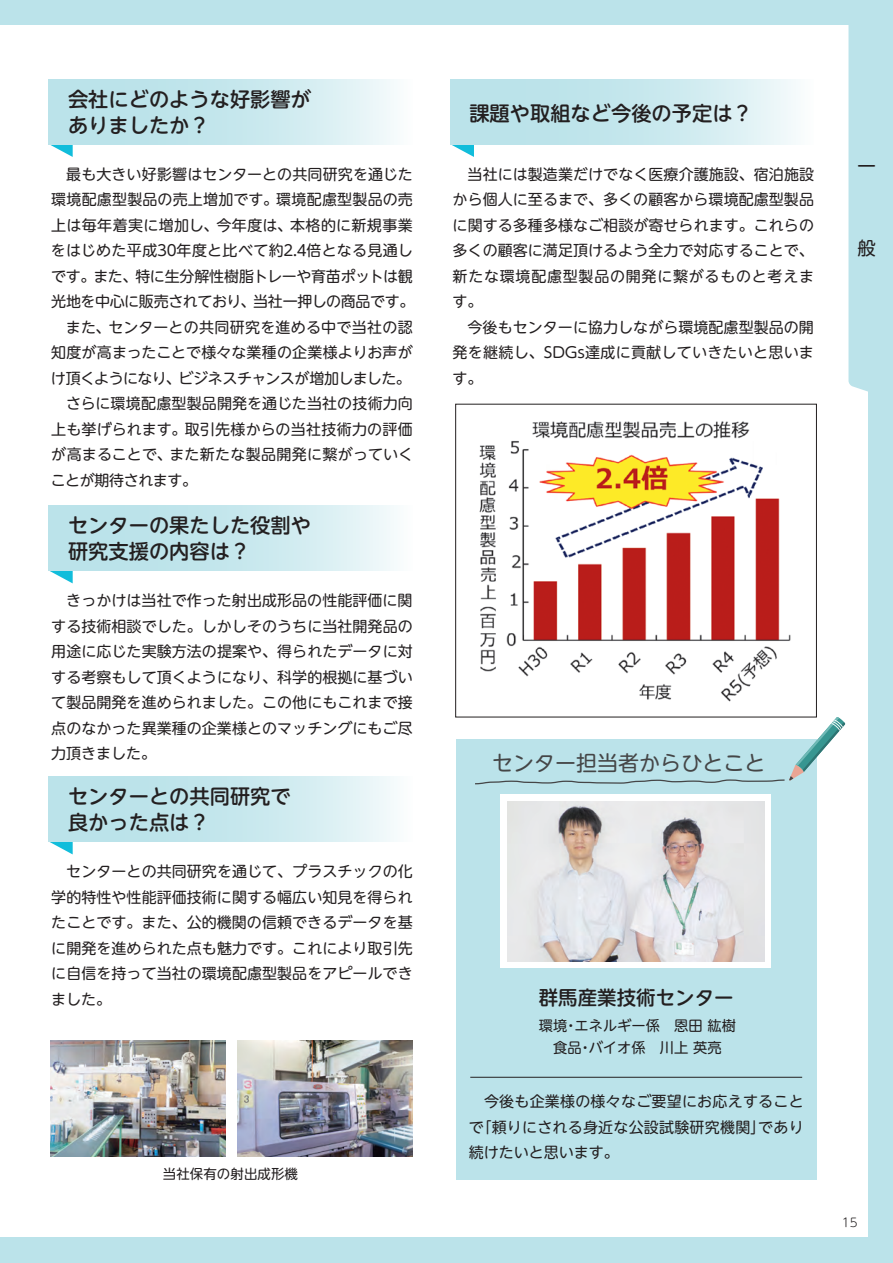
<style>
.page{position:relative;width:893px;height:1263px;background:#bbe3ea}
.page>*{position:absolute;margin:0;border:0;box-sizing:border-box;transform-origin:0 0}
.t1{font:21px "UD Shin M Go Pr 6 N";color:#454647}
.t2{font:500 20.25px/25.5px "UD Shin M Go Pr 6 N";color:#231f20}
.t3{font:500 19.5px "UD Shin M Go Pr 6 N";color:#231f20}
.t4{font:18.3px "UD Shin M Go Pr 6 N";color:#231f20}
.t5{font:15px/25.5px "UD Shin M Go Pr 6 N";letter-spacing:.005em;color:#231f20;text-align:justify}
.t6{font:14.25px/22.5px "UD Shin M Go Pr 6 N";color:#231f20;text-align:center}
.t7{font:13.5px "UD Shin M Go Pr 6 N";color:#231f20}
.t8{font:300 12px "UD Shin M Go Pr 6 N";color:#231f20}
</style>
<div class="page">
<div style="left:0;top:26px;width:867px;height:1211px;background:#fff"></div>
<img style="left:479px;top:421px;width:312px;height:281px">
<img style="left:51px;top:1040px;width:174px;height:116px">
<img style="left:238px;top:1040px;width:174px;height:116px">
<div style="left:455px;top:404px;width:362px;height:313px;border:1px solid #231f20"></div>
<svg style="left:49px;top:144px;width:24px;height:13px"></svg>
<svg style="left:49px;top:79px;width:345px;height:65px;background:#c9e8ee"></svg>
<svg style="left:450px;top:144px;width:24px;height:13px"></svg>
<svg style="left:450px;top:79px;width:346px;height:65px;background:#cae9ee"></svg>
<svg style="left:49px;top:570px;width:24px;height:13px"></svg>
<svg style="left:49px;top:506px;width:345px;height:64px;background:#c9e8ee"></svg>
<svg style="left:49px;top:841px;width:24px;height:13px"></svg>
<svg style="left:49px;top:776px;width:345px;height:65px;background:#c9e8ee"></svg>
<svg style="left:848px;top:25px;width:20px;height:379px;background:#bfe4eb"></svg>
<div style="left:456px;top:739px;width:360px;height:440px;background:#bbe3ea"></div>
<div style="left:501px;top:795px;width:270px;height:173px;background:#fff"></div>
<img style="left:507px;top:801px;width:258px;height:161px">
<hr style="left:470px;top:1077px;width:332px;height:1px;background:#231f20">
<svg style="left:474px;top:717px;width:371px;height:68px"></svg>
<h2 class="t2" style="left:68px;top:85px;width:244px">会社にどのような好影響がありましたか？</h2>
<p class="t5" style="left:51px;top:160px;width:365px;text-align:left">　最も大きい好影響はセンターとの共同研究を通じた環境配慮型製品の売上増加です。環境配慮型製品の売上は毎年着実に増加し、今年度は、本格的に新規事業をはじめた平成30年度と比べて約2.4倍となる見通しです。また、特に生分解性樹脂トレーや育苗ポットは観光地を中心に販売されており、当社一押しの商品です。　また、センターとの共同研究を進める中で当社の認知度が高まったことで様々な業種の企業様よりお声がけ頂くようになり、ビジネスチャンスが増加しました。　さらに環境配慮型製品開発を通じた当社の技術力向上も挙げられます。取引先様からの当社技術力の評価が高まることで、また新たな製品開発に繋がっていくことが期待されます。　</p>
<h2 class="t2" style="left:68px;top:512px;width:244px">センターの果たした役割や研究支援の内容は？</h2>
<p class="t5" style="left:51px;top:587px;width:363px">　きっかけは当社で作った射出成形品の性能評価に関する技術相談でした。しかしそのうちに当社開発品の用途に応じた実験方法の提案や、得られたデータに対する考察もして頂くようになり、科学的根拠に基づいて製品開発を進められました。この他にもこれまで接点のなかった異業種の企業様とのマッチングにもご尽力頂きました。</p>
<h2 class="t2" style="left:68px;top:783px;width:224px">センターとの共同研究で良かった点は？</h2>
<p class="t5" style="left:51px;top:858px;width:363px">　センターとの共同研究を通じて、プラスチックの化学的特性や性能評価技術に関する幅広い知見を得られたことです。また、公的機関の信頼できるデータを基に開発を進められた点も魅力です。これにより取引先に自信を持って当社の環境配慮型製品をアピールできました。</p>
<p class="t7" style="left:163px;top:1163px;width:136px">当社保有の射出成形機</p>
<h2 class="t2" style="left:469px;top:99px;width:285px">課題や取組など今後の予定は？</h2>
<p class="t5" style="left:453px;top:160px;width:363px;text-align:left">　当社には製造業だけでなく医療介護施設、宿泊施設から個人に至るまで、多くの顧客から環境配慮型製品に関する多種多様なご相談が寄せられます。これらの多くの顧客に満足頂けるよう全力で対応することで、新たな環境配慮型製品の開発に繋がるものと考えます。　　<br>　今後もセンターに協力しながら環境配慮型製品の開発を継続し、SDGs達成に貢献していきたいと思います。</p>
<p class="t4" style="left:857px;top:151px;width:19px">一</p>
<p class="t4" style="left:857px;top:233px;width:19px">般</p>
<h1 class="t1" style="left:492px;top:746px;width:274px">センター担当者からひとこと</h1>
<h3 class="t3" style="left:539px;top:981px;width:196px">群馬産業技術センター</h3>
<p class="t6" style="left:539px;top:1013px;width:199px">環境・エネルギー係　恩田 紘樹食品・バイオ係　川上 英亮</p>
<p class="t5" style="left:469px;top:1088px;width:336px">　今後も企業様の様々なご要望にお応えすることで「頼りにされる身近な公設試験研究機関」であり続けたいと思います。</p>
<p class="t8" style="left:842px;top:1212px;width:17px">15</p>
</div>
